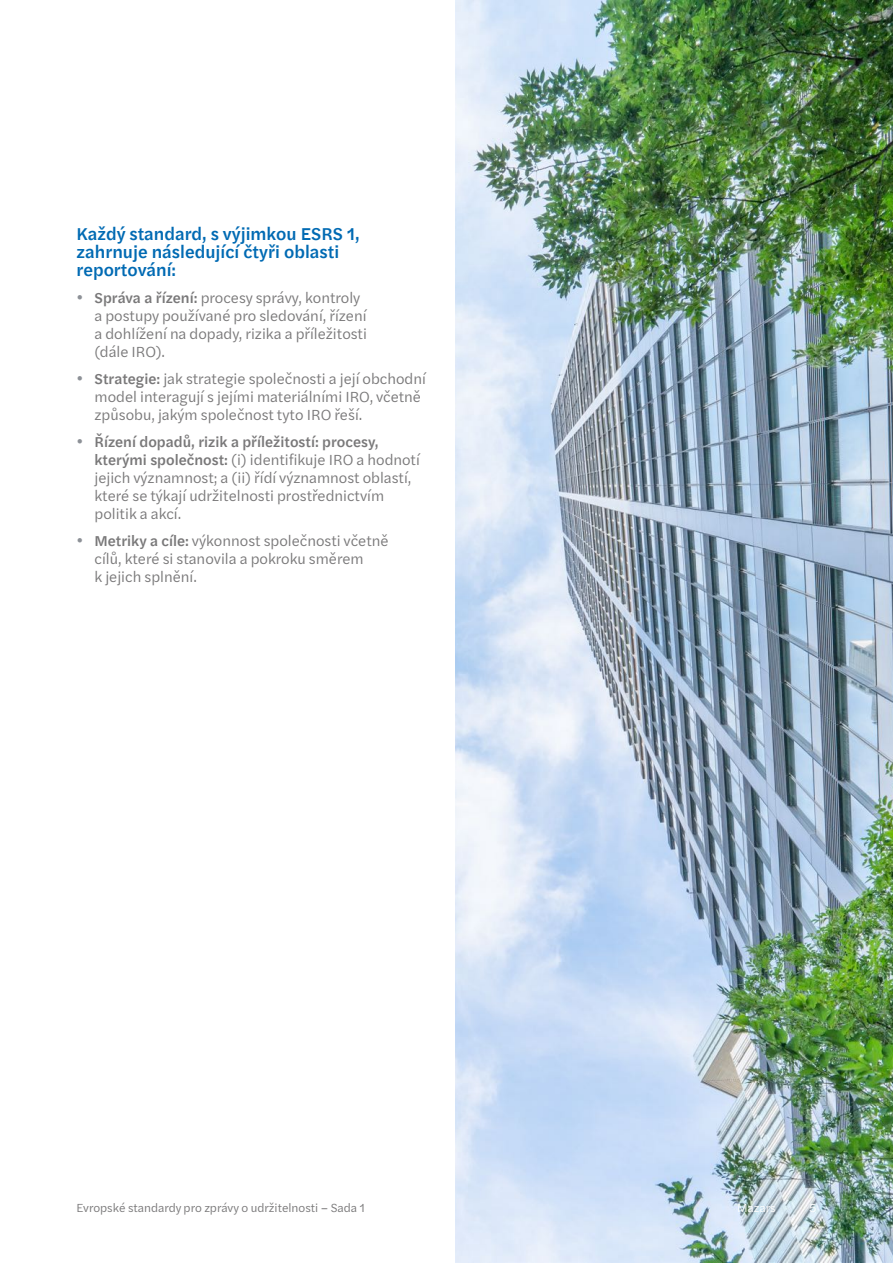
<style>
.page{position:relative;width:893px;height:1263px;background:#fff}
.page>*{position:absolute;margin:0;border:0;box-sizing:border-box;transform-origin:0 0}
.t1{font:500 18px/18px "Halyard Text";color:#006ab3}
.t2{font:15px/18px "Halyard Text";color:#797879}
.t3{font:12px "Halyard Text";color:#797879}
.t4{font:12px "Halyard Text";color:#fff}
.s1{color:#8d9197}
.s2{font-weight:500}
</style>
<div class="page">
<img style="left:455px;top:0;width:438px;height:1263px">
<p class="t1" style="left:77px;top:224px;width:285px">Každý standard, s výjimkou ESRS 1, zahrnuje následující čtyři oblasti reportování:</p>
<p class="t2" style="left:95px;top:288px;width:274px;text-indent:-18px"><span class="s1">•</span> <span class="s2">Správa a řízení:</span> procesy správy, kontroly a postupy používané pro sledování, řízení a dohlížení na dopady, rizika a příležitosti (dále IRO).</p>
<p class="t2" style="left:95px;top:369px;width:333px;text-indent:-18px"><span class="s1">•</span> <span class="s2">Strategie:</span> jak strategie společnosti a její obchodní model interagují s jejími materiálními IRO, včetně způsobu, jakým společnost tyto IRO řeší.</p>
<p class="t2" style="left:95px;top:432px;width:327px;text-indent:-18px"><span class="s1">•</span> <span class="s2">Řízení dopadů, rizik a příležitostí: procesy, kterými společnost:</span> (i) identifikuje IRO a hodnotí jejich významnost; a (ii) řídí významnost oblastí, které se týkají udržitelnosti prostřednictvím politik a akcí.</p>
<p class="t2" style="left:95px;top:531px;width:296px;text-indent:-18px"><span class="s1">•</span> <span class="s2">Metriky a cíle:</span> výkonnost společnosti včetně cílů, které si stanovila a pokroku směrem<br>k jejich splnění.</p>
<p class="t3" style="left:77px;top:1199px;width:290px">Evropské standardy pro zprávy o udržitelnosti – Sada 1</p>
<p class="t4" style="left:737px;top:1199px;width:40px">Mazars</p>
<p class="t4" style="left:809px;top:1199px;width:9px">5</p>
</div>
